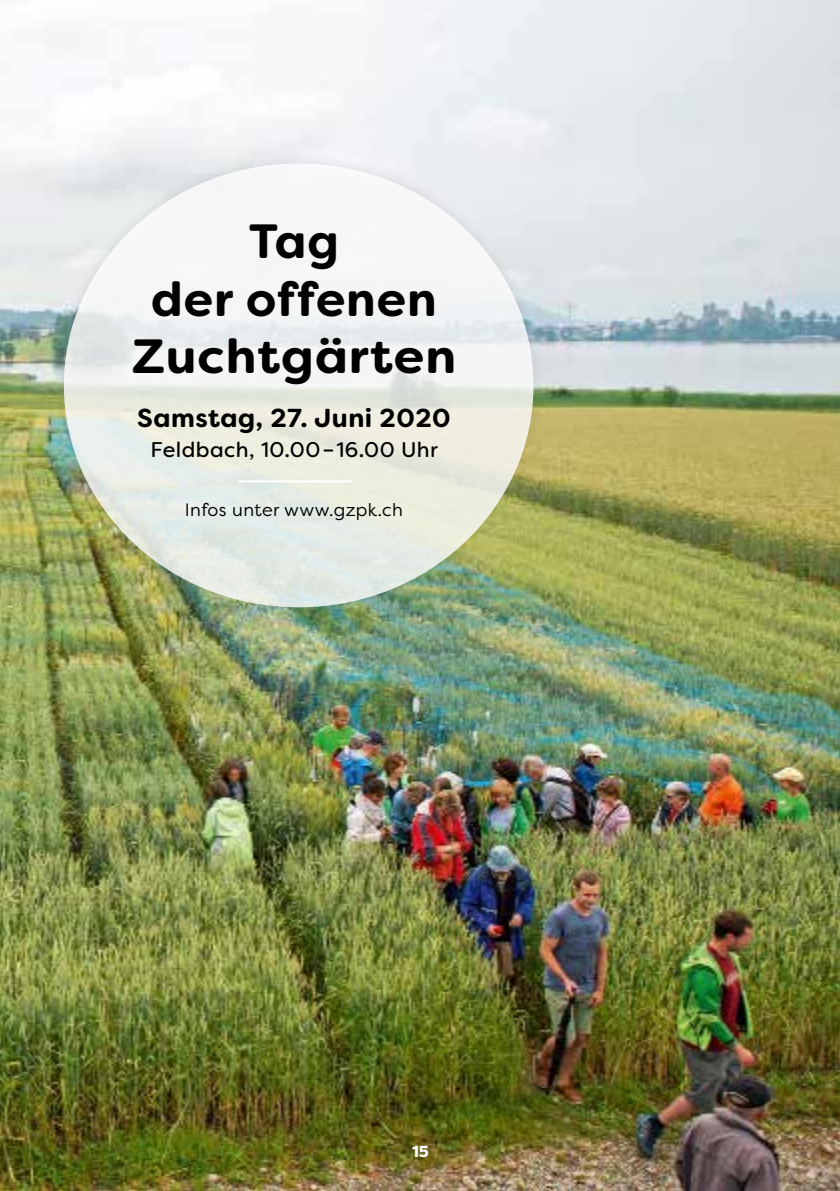
<style>
.page{position:relative;width:840px;height:1191px;background:#fff}
.page>*{position:absolute;margin:0;border:0;box-sizing:border-box;transform-origin:0 0}
.t1{font:700 48px/57.6px "Filson Soft";letter-spacing:.02em;color:#000;text-align:center}
.t2{font:700 26px "Filson Soft";letter-spacing:.02em;color:#000}
.t3{font:21.2px "Filson Soft";letter-spacing:.02em;color:#000}
.t4{font:18px "Filson Soft";letter-spacing:.02em;color:#000}
.t5{font:900 16px "Filson Soft";color:#fff}
</style>
<div class="page">
<img style="left:0;top:0;width:839px;height:1191px">
<div style="left:51px;top:151px;width:494px;height:469px;background:#000;opacity:.11"></div>
<svg style="left:64px;top:163px;width:469px;height:444px"></svg>
<hr style="left:238px;top:480px;width:113px;height:2px;background:#fff">
<p class="t1" style="left:132px;top:213px;width:326px">Tag<br>der offenen<br>Zuchtgärten</p>
<p class="t2" style="left:137px;top:401px;width:315px">Samstag, 27. Juni 2020</p>
<p class="t3" style="left:150px;top:436px;width:289px">Feldbach, 10.00 – 16.00 Uhr</p>
<p class="t4" style="left:185px;top:499px;width:219px">Infos unter www.gzpk.ch</p>
<p class="t5" style="left:412px;top:1141px;width:19px">15</p>
</div>
